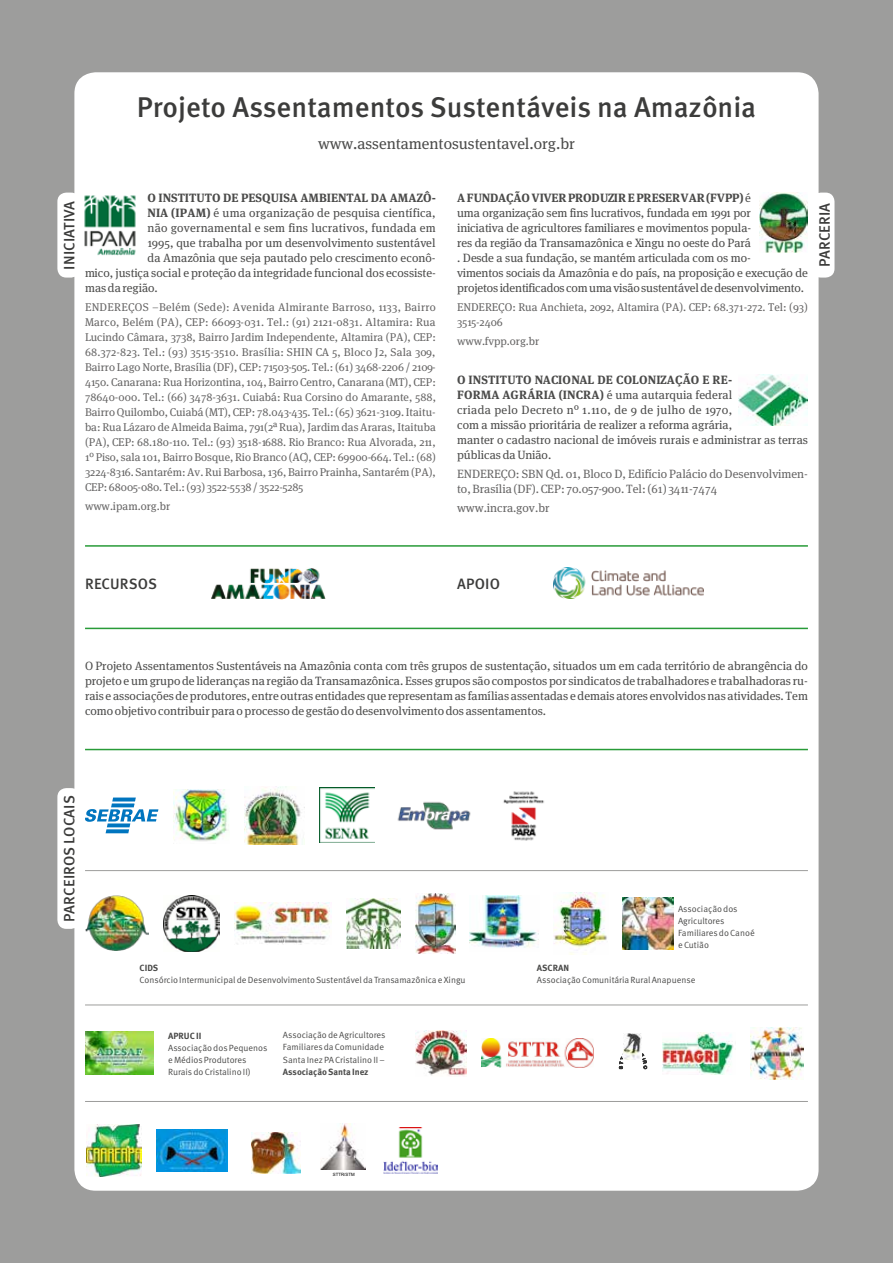
<style>
.page{position:relative;width:893px;height:1263px;background:#9d9d9c}
.page>*{position:absolute;margin:0;border:0;box-sizing:border-box;transform-origin:0 0}
.t1{font:500 28.5px "Meta Pro";color:#3c3c3b}
.t2{font:15.75px "FF Meta Serif Pro";color:#4a4a49}
.t3{font:500 15px "Meta Pro";letter-spacing:.01em;color:#3c3c3b}
.t4{font:12px/15px "FF Meta Serif Pro";letter-spacing:-.005em;color:#4a4a49}
.t5{font:12px/15px "FF Meta Serif Pro";color:#646363}
.t6{font:12px "FF Meta Serif Pro";letter-spacing:.015em;color:#4a4a49}
.t7{font:12px "FF Meta Serif Pro";letter-spacing:.02em;color:#4a4a49}
.t8{font:700 12px "FF Meta Serif Pro";color:#4a4a49}
.t9{font:11.25px/15px "FF Meta Serif Pro";color:#646363;text-align:justify}
.t10{font:9px/12px "Meta Pro";color:#4a4a49}
.t11{font:700 9px "Meta Pro";color:#4a4a49}
.t12{font:4.35px "Arial";letter-spacing:.005em;color:#000}
.s1{font-weight:700}
</style>
<div class="page">
<div style="left:57px;top:72px;width:777px;height:1119px;background:#fff"></div>
<img style="left:81px;top:191px;width:58px;height:67px">
<img style="left:759px;top:192px;width:49px;height:61px">
<img style="left:739px;top:374px;width:69px;height:51px">
<hr style="left:85px;top:545px;width:723px;height:2px;background:#289b38">
<hr style="left:85px;top:628px;width:723px;height:1px;background:#289b38">
<hr style="left:85px;top:749px;width:723px;height:1px;background:#289b38">
<hr style="left:85px;top:870px;width:723px;height:1px;background:#9d9d9c">
<hr style="left:85px;top:1004px;width:723px;height:1px;background:#9d9d9c">
<hr style="left:85px;top:1101px;width:723px;height:1px;background:#9d9d9c">
<img style="left:553px;top:567px;width:150px;height:32px">
<img style="left:210px;top:567px;width:117px;height:33px">
<img style="left:245px;top:786px;width:60px;height:58px">
<img style="left:390px;top:794px;width:88px;height:43px">
<img style="left:493px;top:785px;width:60px;height:60px">
<img style="left:320px;top:788px;width:55px;height:55px">
<svg style="left:85px;top:797px;width:73px;height:36px;background:#aad1e9"></svg>
<img style="left:173px;top:789px;width:57px;height:55px">
<img style="left:85px;top:896px;width:64px;height:55px">
<img style="left:554px;top:892px;width:54px;height:63px">
<img style="left:164px;top:895px;width:56px;height:57px">
<img style="left:235px;top:902px;width:97px;height:42px">
<img style="left:347px;top:899px;width:54px;height:49px">
<img style="left:416px;top:894px;width:39px;height:59px">
<img style="left:470px;top:895px;width:69px;height:56px">
<img style="left:623px;top:898px;width:51px;height:51px">
<img style="left:157px;top:1129px;width:70px;height:42px">
<img style="left:384px;top:1128px;width:53px;height:45px">
<img style="left:87px;top:1124px;width:55px;height:53px">
<img style="left:251px;top:1132px;width:50px;height:41px">
<img style="left:320px;top:1123px;width:45px;height:46px">
<img style="left:85px;top:1032px;width:68px;height:42px">
<img style="left:416px;top:1030px;width:51px;height:46px">
<img style="left:481px;top:1039px;width:112px;height:28px">
<img style="left:750px;top:1028px;width:54px;height:51px">
<img style="left:662px;top:1032px;width:73px;height:42px">
<svg style="left:618px;top:1048px;width:29px;height:22px"></svg>
<img style="left:624px;top:1034px;width:17px;height:25px">
<h1 class="t1" style="left:137px;top:89px;width:621px">Projeto Assentamentos Sustentáveis na Amazônia</h1>
<h2 class="t2" style="left:318px;top:132px;width:258px">www.assentamentosustentavel.org.br</h2>
<p class="t8" style="left:148px;top:188px;width:290px">O INSTITUTO DE PESQUISA AMBIENTAL DA AMAZÔ-</p>
<p class="t6" style="left:148px;top:204px;width:290px"><span class="s1">NIA (IPAM)</span> é uma organização de pesquisa científica,</p>
<p class="t7" style="left:148px;top:219px;width:290px">não governamental e sem fins lucrativos, fundada em</p>
<p class="t4" style="left:148px;top:234px;width:290px">1995, que trabalha por um desenvolvimento sustentável</p>
<p class="t4" style="left:148px;top:249px;width:290px">da Amazônia que seja pautado pelo crescimento econô-</p>
<p class="t4" style="left:85px;top:264px;width:352px">mico, justiça social e proteção da integridade funcional dos ecossiste-</p>
<p class="t4" style="left:85px;top:279px;width:74px">mas da região.</p>
<p class="t9" style="left:85px;top:299px;width:353px">ENDEREÇOS –Belém (Sede): Avenida Almirante Barroso, 1133, Bairro Marco, Belém (PA), CEP: 66093-031. Tel.: (91) 2121-0831. Altamira: Rua Lucindo Câmara, 3738, Bairro Jardim Independente, Altamira (PA), CEP:<br>68.372-823. Tel.: (93) 3515-3510. Brasília: SHIN CA 5, Bloco J2, Sala 309, Bairro Lago Norte, Brasília (DF), CEP: 71503-505. Tel.: (61) 3468-2206 / 2109- 4150. Canarana: Rua Horizontina, 104, Bairro Centro, Canarana (MT), CEP:<br>78640-000. Tel.: (66) 3478-3631. Cuiabá: Rua Corsino do Amarante, 588, Bairro Quilombo, Cuiabá (MT), CEP: 78.043-435. Tel.: (65) 3621-3109. Itaitu&shy;ba: Rua Lázaro de Almeida Baima, 791(2ª Rua), Jardim das Araras, Itaituba (PA), CEP: 68.180-110. Tel.: (93) 3518-1688. Rio Branco: Rua Alvorada, 211, 1º Piso, sala 101, Bairro Bosque, Rio Branco (AC), CEP: 69900-664. Tel.: (68)<br>3224-8316. Santarém: Av. Rui Barbosa, 136, Bairro Prainha, Santarém (PA), CEP: 68005-080. Tel.: (93) 3522-5538 / 3522-5285</p>
<p class="t9" style="left:85px;top:498px;width:87px">www.ipam.org.br</p>
<p class="t4" style="left:457px;top:189px;width:352px"><span class="s1">A FUNDAÇÃO VIVER PRODUZIR E PRESERVAR (FVPP)</span> é<br>uma organização sem fins lucrativos, fundada em 1991 por<br>iniciativa de agricultores familiares e movimentos popula-<br>res da região da Transamazônica e Xingu no oeste do Pará<br>. Desde a sua fundação, se mantém articulada com os mo-<br>vimentos sociais da Amazônia e do país, na proposição e execução de projetos identificados com uma visão sustentável de desenvolvimento.</p>
<p class="t9" style="left:457px;top:299px;width:352px">ENDEREÇO: Rua Anchieta, 2092, Altamira (PA). CEP: 68.371-272. Tel: (93)<br>3515-2406</p>
<p class="t9" style="left:457px;top:333px;width:84px">www.fvpp.org.br</p>
<p class="t4" style="left:457px;top:371px;width:352px"><span class="s1">O INSTITUTO NACIONAL DE COLONIZAÇÃO E RE-<br>FORMA AGRÁRIA (INCRA)</span> é uma autarquia federal<br>criada pelo Decreto nº 1.110, de 9 de julho de 1970,<br>com a missão prioritária de realizer a reforma agrária,<br>manter o cadastro nacional de imóveis rurais e administrar as terras públicas da União.</p>
<p class="t5" style="left:457px;top:466px;width:352px">ENDEREÇO: SBN Qd. 01, Bloco D, Edifício Palácio do Desenvolvimen&shy;to, Brasília (DF). CEP: 70.057-900. Tel: (61) 3411-7474</p>
<p class="t5" style="left:457px;top:500px;width:94px">www.incra.gov.br</p>
<p class="t3" style="left:60px;top:269px;width:70px;rotate:-90deg">INICIATIVA</p>
<p class="t3" style="left:815px;top:267px;width:66px;rotate:-90deg">PARCERIA</p>
<p class="t3" style="left:85px;top:574px;width:73px">RECURSOS</p>
<p class="t3" style="left:457px;top:574px;width:44px">APOIO</p>
<p class="t4" style="left:85px;top:658px;width:724px;text-align:justify">O Projeto Assentamentos Sustentáveis na Amazônia conta com três grupos de sustentação, situados um em cada território de abrangência do projeto e um grupo de lideranças na região da Transamazônica. Esses grupos são compostos por sindicatos de trabalhadores e trabalhadoras ru&shy;rais e associações de produtores, entre outras entidades que representam as famílias assentadas e demais atores envolvidos nas atividades. Tem como objetivo contribuir para o processo de gestão do desenvolvimento dos assentamentos.</p>
<p class="t3" style="left:60px;top:922px;width:128px;rotate:-90deg">PARCEIROS LOCAIS</p>
<p class="t11" style="left:140px;top:962px;width:20px">CIDS</p>
<p class="t10" style="left:140px;top:974px;width:327px">Consórcio Intermunicipal de Desenvolvimento Sustentável da Transamazônica e Xingu</p>
<p class="t11" style="left:168px;top:1030px;width:35px">APRUC II</p>
<p class="t10" style="left:168px;top:1042px;width:101px">Associação dos Pequenos e Médios Produtores<br>Rurais do Cristalino II)</p>
<p class="t10" style="left:283px;top:1029px;width:104px">Associação de Agricultores<br>Familiares da Comunidade</p>
<p class="t10" style="left:283px;top:1054px;width:103px">Santa Inez PA Cristalino II –</p>
<p class="t11" style="left:283px;top:1066px;width:87px">Associação Santa Inez</p>
<p class="t10" style="left:678px;top:903px;width:78px">Associação dos<br>Agricultores<br>Familiares do Canoé e Cutião</p>
<p class="t11" style="left:537px;top:962px;width:34px">ASCRAN</p>
<p class="t10" style="left:537px;top:974px;width:160px">Associação Comunitária Rural Anapuense</p>
<p class="t12" style="left:333px;top:1171px;width:24px">STTR/STM</p>
</div>
